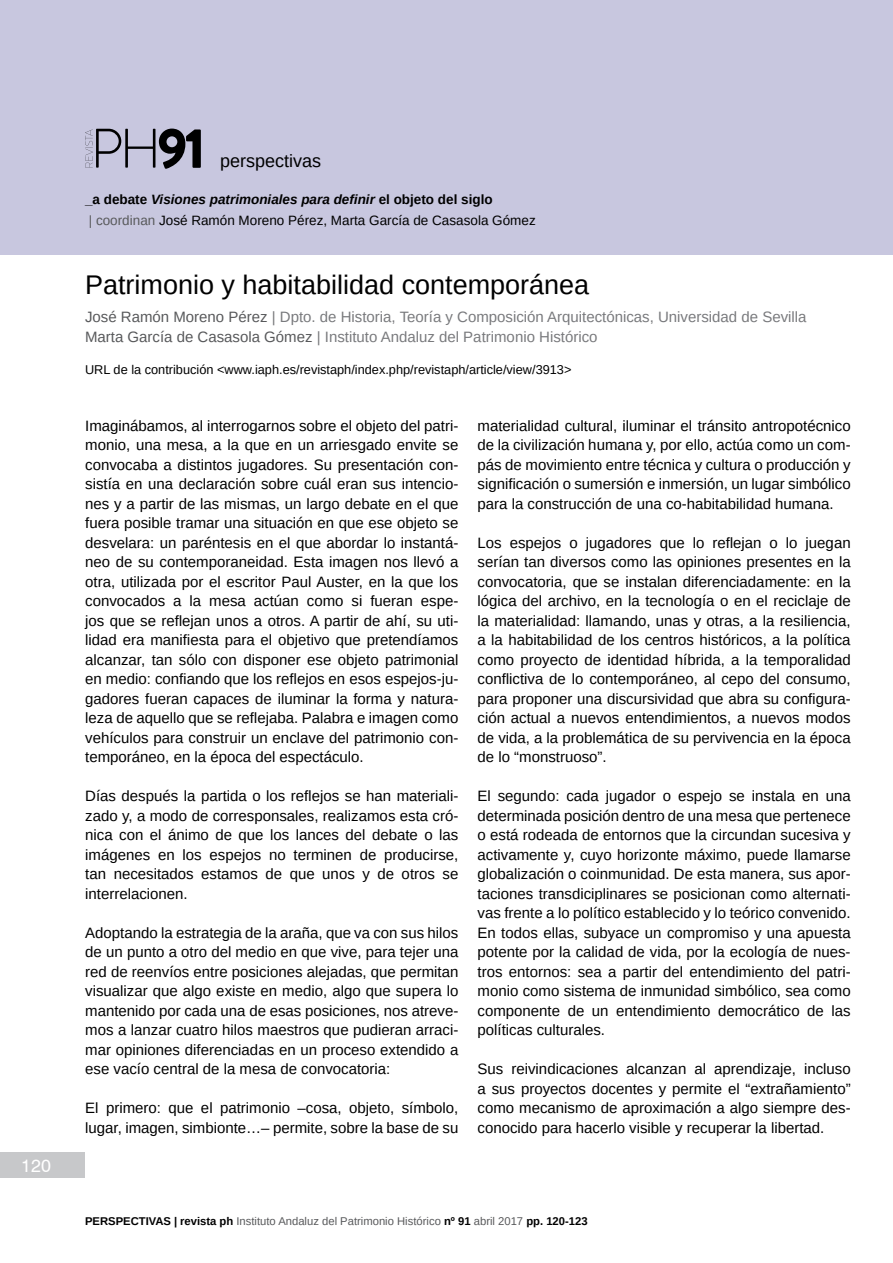
<style>
.page{position:relative;width:893px;height:1263px;background:#fff}
.page>*{position:absolute;margin:0;border:0;box-sizing:border-box;transform-origin:0 0}
.t1{font:900 56.4px "Brandon Grotesque";color:#000}
.t2{font:27px "Arimo";color:#000}
.t3{font:18px "Arimo";color:#000}
.t4{font:18px "Swiss 721 BT";color:#fff}
.t5{font:15px/19.5px "Arimo";color:#000;text-align:justify}
.t6{font:15px/19.5px "Arimo";color:#797a7d}
.t7{font:13.5px/21px "Arimo";color:#000}
.t8{font:12.75px "Arimo";color:#000}
.t9{font:11.25px "Arimo";color:#58595b}
.s1{font-weight:700}
.s2{font-weight:700;font-style:italic}
.s3{color:#58595b}
.s4{font-weight:700;color:#000}
</style>
<div class="page">
<div style="left:0;top:0;width:893px;height:255px;background:#c8c7df"></div>
<div style="left:0;top:1152px;width:85px;height:26px;background:#c7c8ca"></div>
<svg style="left:85px;top:129px;width:70px;height:39px"></svg>
<p class="t4" style="left:21px;top:1154px;width:31px">120</p>
<h1 class="t1" style="left:157px;top:108px;width:50px">91</h1>
<p class="t3" style="left:220px;top:149px;width:103px">perspectivas</p>
<p class="t7" style="left:85px;top:189px;width:452px"><span class="s1">_a debate</span> <span class="s2">Visiones patrimoniales para definir</span> <span class="s1">el objeto del siglo<br></span><span class="s3">| coordinan</span> José Ramón Moreno Pérez, Marta García de Casasola Gómez</p>
<h2 class="t2" style="left:85px;top:268px;width:506px">Patrimonio y habitabilidad contemporánea</h2>
<p class="t6" style="left:85px;top:307px;width:723px"><span class="s3">José Ramón Moreno Pérez</span> | Dpto. de Historia, Teoría y Composición Arquitectónicas, Universidad de Sevilla<br><span class="s3">Marta García de Casasola Gómez</span> | Instituto Andaluz del Patrimonio Histórico</p>
<p class="t8" style="left:85px;top:361px;width:488px">URL de la contribución &lt;www.iaph.es/revistaph/index.php/revistaph/article/view/3913&gt;</p>
<p class="t5" style="left:85px;top:416px;width:375px">Imaginábamos, al interrogarnos sobre el objeto del patri&shy;monio, una mesa, a la que en un arriesgado envite se convocaba a distintos jugadores. Su presentación con&shy;sistía en una declaración sobre cuál eran sus intencio&shy;nes y a partir de las mismas, un largo debate en el que fuera posible tramar una situación en que ese objeto se desvelara: un paréntesis en el que abordar lo instantá&shy;neo de su contemporaneidad. Esta imagen nos llevó a otra, utilizada por el escritor Paul Auster, en la que los convocados a la mesa actúan como si fueran espe&shy;jos que se reflejan unos a otros. A partir de ahí, su uti&shy;lidad era manifiesta para el objetivo que pretendíamos alcanzar, tan sólo con disponer ese objeto patrimonial en medio: confiando que los reflejos en esos espejos-ju&shy;gadores fueran capaces de iluminar la forma y natura&shy;leza de aquello que se reflejaba. Palabra e imagen como vehículos para construir un enclave del patrimonio con&shy;temporáneo, en la época del espectáculo.</p>
<p class="t5" style="left:85px;top:786px;width:375px">Días después la partida o los reflejos se han materiali&shy;zado y, a modo de corresponsales, realizamos esta cró&shy;nica con el ánimo de que los lances del debate o las imágenes en los espejos no terminen de producirse, tan necesitados estamos de que unos y de otros se interrelacionen.</p>
<p class="t5" style="left:85px;top:923px;width:375px">Adoptando la estrategia de la araña, que va con sus hilos de un punto a otro del medio en que vive, para tejer una red de reenvíos entre posiciones alejadas, que permitan visualizar que algo existe en medio, algo que supera lo mantenido por cada una de esas posiciones, nos atreve&shy;mos a lanzar cuatro hilos maestros que pudieran arraci&shy;mar opiniones diferenciadas en un proceso extendido a ese vacío central de la mesa de convocatoria:</p>
<p class="t5" style="left:85px;top:1098px;width:375px">El primero: que el patrimonio –cosa, objeto, símbolo, lugar, imagen, simbionte…– permite, sobre la base de su</p>
<p class="t5" style="left:478px;top:416px;width:375px">materialidad cultural, iluminar el tránsito antropotécnico de la civilización humana y, por ello, actúa como un com&shy;pás de movimiento entre técnica y cultura o producción y significación o sumersión e inmersión, un lugar simbólico para la construcción de una co-habitabilidad humana.</p>
<p class="t5" style="left:478px;top:533px;width:375px">Los espejos o jugadores que lo reflejan o lo juegan serían tan diversos como las opiniones presentes en la convocatoria, que se instalan diferenciadamente: en la lógica del archivo, en la tecnología o en el reciclaje de la materialidad: llamando, unas y otras, a la resiliencia, a la habitabilidad de los centros históricos, a la política como proyecto de identidad híbrida, a la temporalidad conflictiva de lo contemporáneo, al cepo del consumo, para proponer una discursividad que abra su configura&shy;ción actual a nuevos entendimientos, a nuevos modos de vida, a la problemática de su pervivencia en la época de lo “monstruoso”.</p>
<p class="t5" style="left:478px;top:786px;width:375px">El segundo: cada jugador o espejo se instala en una determinada posición dentro de una mesa que pertenece o está rodeada de entornos que la circundan sucesiva y activamente y, cuyo horizonte máximo, puede llamarse globalización o coinmunidad. De esta manera, sus apor&shy;taciones transdiciplinares se posicionan como alternati&shy;vas frente a lo político establecido y lo teórico convenido.<br>En todos ellas, subyace un compromiso y una apuesta potente por la calidad de vida, por la ecología de nues&shy;tros entornos: sea a partir del entendimiento del patri&shy;monio como sistema de inmunidad simbólico, sea como componente de un entendimiento democrático de las políticas culturales.</p>
<p class="t5" style="left:478px;top:1059px;width:375px">Sus reivindicaciones alcanzan al aprendizaje, incluso a sus proyectos docentes y permite el “extrañamiento” como mecanismo de aproximación a algo siempre des&shy;conocido para hacerlo visible y recuperar la libertad.</p>
<p class="t9" style="left:85px;top:1213px;width:504px"><span class="s4">PERSPECTIVAS | revista ph</span> Instituto Andaluz del Patrimonio Histórico <span class="s4">nº 91</span> abril 2017 <span class="s4">pp. 120-123</span></p>
</div>
